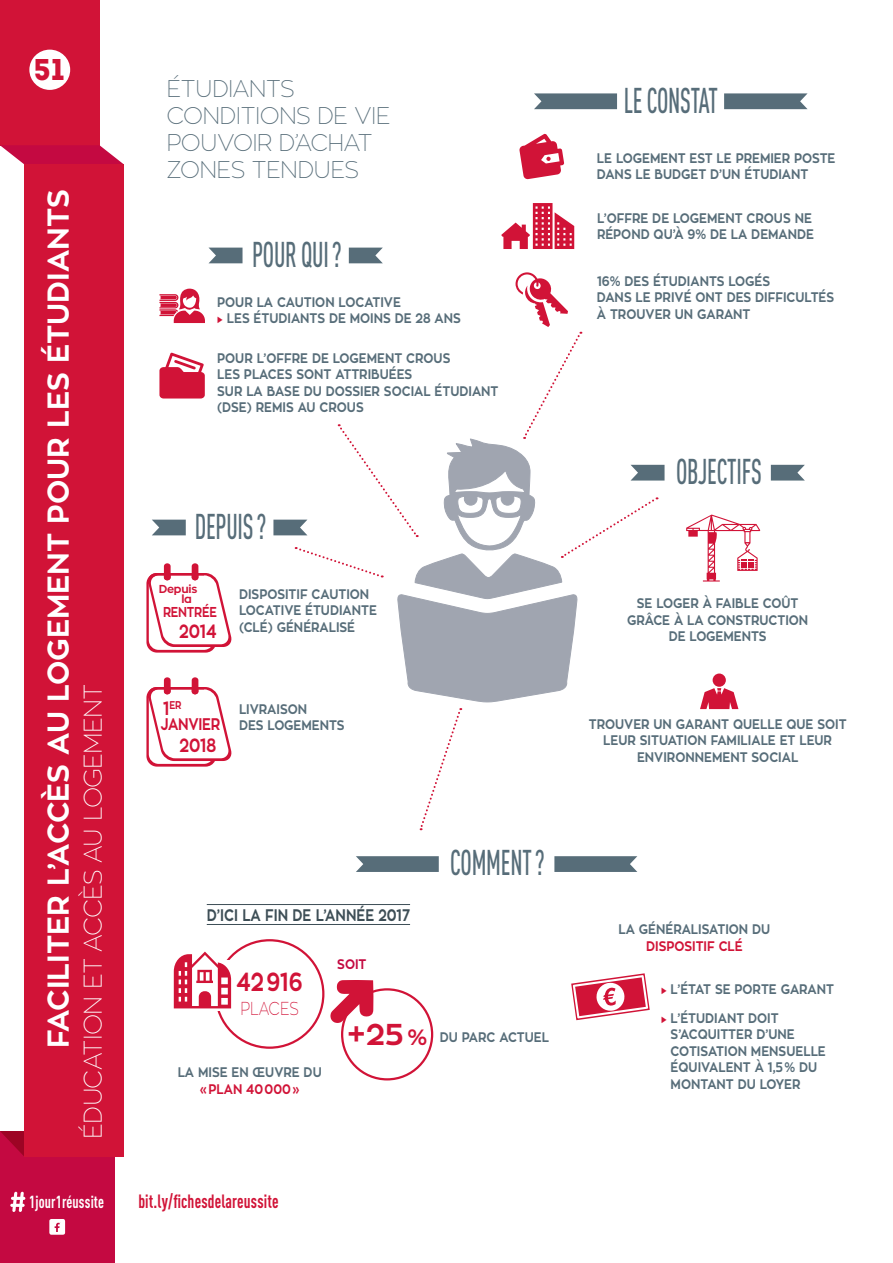
<style>
.page{position:relative;width:893px;height:1263px;background:#fff}
.page>*{position:absolute;margin:0;border:0;box-sizing:border-box;transform-origin:0 0}
.t1{font:500 35.4px "DIN Cond";letter-spacing:-.01em;color:#576d79;scale:.73 1}
.t2{font:700 30px "Zona Pro";color:#fff}
.t3{font:700 30px "Zona Pro";color:#d11337}
.t4{font:30px "Intro";color:#d11337}
.t5{font:700 26.1px "Zona Pro";color:#d11337;scale:.81 1}
.t6{font:100 25.5px "Zona Pro";letter-spacing:-.03em;color:#fff}
.t7{font:100 24px/27px "Zona Pro";letter-spacing:-.03em;color:#576d79}
.t8{font:100 24px "Zona Pro";color:#fff}
.t9{font:700 19.2px "Zona Pro";color:#d11337;scale:.81 1}
.t10{font:700 18.9px "DIN Cond";letter-spacing:.01em;color:#d11337;scale:.87 1}
.t11{font:100 18.6px "Zona Pro";letter-spacing:-.01em;color:#d11337;scale:.81 1}
.t12{font:700 17.25px "DIN Cond";letter-spacing:.01em;color:#fff;scale:.87 1}
.t13{font:700 16.8px "Zona Pro";color:#d11337;scale:.81 1}
.t14{font:700 16.65px "Zona Pro";color:#3d4e56;scale:.81 1}
.t15{font:700 14.25px "Zona Pro";color:#d11337;scale:.81 1}
.t16{font:700 13.8px/16.5px "Zona Pro";color:#576d79;scale:.87 1}
.t17{font:700 13.8px "Zona Pro";color:#d11337;scale:.87 1}
.t18{font:700 13.8px "Zona Pro";color:#c40941;scale:.87 1}
.t19{font:700 11.55px/10.5px "Zona Pro";color:#d11337}
.t20{font:700 11.25px "Zona Pro";color:#d11337;scale:.81 1}
.s1{font-family:"Ludwig Pro";color:#d11337}
.s2{font-size:19.2px}
.s3{font-size:22.05px}
</style>
<div class="page">
<svg style="left:519px;top:134px;width:45px;height:45px"></svg>
<div style="left:0;top:1131px;width:114px;height:132px;background:#c40941"></div>
<div style="left:0;top:0;width:100px;height:145px;background:#d11337"></div>
<svg style="left:0;top:145px;width:124px;height:19px"></svg>
<div style="left:29px;top:50px;width:41px;height:40px;background:#fff;border-radius:50%"></div>
<svg style="left:0;top:1131px;width:24px;height:25px"></svg>
<div style="left:24px;top:164px;width:99px;height:992px;background:#d11337"></div>
<svg style="left:10px;top:1192px;width:15px;height:20px"></svg>
<div style="left:49px;top:1219px;width:16px;height:16px;background:#fff;border-radius:2px"></div>
<svg style="left:54px;top:1222px;width:7px;height:10px"></svg>
<svg style="left:534px;top:93px;width:83px;height:16px"></svg>
<svg style="left:724px;top:93px;width:84px;height:16px"></svg>
<svg style="left:356px;top:856px;width:83px;height:16px"></svg>
<svg style="left:554px;top:856px;width:83px;height:16px"></svg>
<svg style="left:152px;top:520px;width:34px;height:15px"></svg>
<svg style="left:419px;top:708px;width:43px;height:122px"></svg>
<svg style="left:349px;top:248px;width:34px;height:15px"></svg>
<svg style="left:209px;top:248px;width:34px;height:15px"></svg>
<svg style="left:771px;top:465px;width:34px;height:15px"></svg>
<svg style="left:159px;top:352px;width:46px;height:46px"></svg>
<div style="left:341px;top:988px;width:92px;height:92px;border:2px solid #d11337;border-radius:50%"></div>
<svg style="left:330px;top:980px;width:43px;height:43px"></svg>
<hr style="left:207px;top:904px;width:203px;height:1px;background:#3d4e56">
<hr style="left:207px;top:924px;width:203px;height:1px;background:#3d4e56">
<svg style="left:501px;top:203px;width:73px;height:46px"></svg>
<svg style="left:273px;top:272px;width:391px;height:430px"></svg>
<svg style="left:686px;top:514px;width:74px;height:67px"></svg>
<div style="left:713px;top:673px;width:13px;height:14px;background:#d11337;border-radius:50%"></div>
<svg style="left:700px;top:688px;width:38px;height:21px"></svg>
<svg style="left:571px;top:973px;width:79px;height:47px"></svg>
<svg style="left:205px;top:978px;width:27px;height:31px"></svg>
<svg style="left:174px;top:951px;width:57px;height:57px"></svg>
<svg style="left:159px;top:289px;width:46px;height:34px"></svg>
<div style="left:192px;top:677px;width:6px;height:17px;background:#d11337;border-radius:3px"></div>
<div style="left:164px;top:677px;width:7px;height:17px;background:#d11337;border-radius:3px"></div>
<svg style="left:146px;top:687px;width:86px;height:80px"></svg>
<div style="left:192px;top:563px;width:6px;height:17px;background:#d11337;border-radius:3px"></div>
<div style="left:164px;top:563px;width:7px;height:17px;background:#d11337;border-radius:3px"></div>
<svg style="left:146px;top:573px;width:86px;height:80px"></svg>
<h2 class="t4" style="left:34px;top:52px;width:32px">51</h2>
<h2 class="t2" style="left:38px;top:1048px;width:856px;rotate:-90deg">FACILITER L’ACCÈS AU LOGEMENT POUR LES ÉTUDIANTS</h2>
<h3 class="t8" style="left:79px;top:995px;width:441px;rotate:-90deg">actionetpromotionrépublicaine</h3>
<h3 class="t6" style="left:77px;top:1138px;width:456px;rotate:-90deg">ÉDUCATION ET ACCÈS AU LOGEMENT</h3>
<p class="t12" style="left:29px;top:1191px;width:88px">1jour1réussite</p>
<h3 class="t7" style="left:166px;top:75px;width:226px">ÉTUDIANTS<br>CONDITIONS DE VIE<br>POUVOIR D’ACHAT<br>ZONES TENDUES</h3>
<h1 class="t1" style="left:252px;top:233px;width:125px">POUR QUI ?</h1>
<p class="t16" style="left:217px;top:293px;width:280px">POUR LA CAUTION LOCATIVE<br><span class="s1">▶</span> LES ÉTUDIANTS DE MOINS DE 28 ANS</p>
<p class="t16" style="left:217px;top:350px;width:229px">POUR L’OFFRE DE LOGEMENT CROU</p>
<p class="t16" style="left:443px;top:350px;width:10px">S</p>
<p class="t16" style="left:217px;top:366px;width:325px">LES PLACES SONT ATTRIBUÉES<br>SUR LA BASE DU DOSSIER SOCIAL ÉTUDIANT (DSE) REMIS AU CROU</p>
<p class="t16" style="left:356px;top:399px;width:10px">S</p>
<h1 class="t1" style="left:195px;top:505px;width:100px">DEPUIS ?</h1>
<p class="t19" style="left:181px;top:583px;width:17px;text-indent:-23px">DEPUIS<br>LA</p>
<p class="t15" style="left:163px;top:603px;width:11px">RENTRÉE</p>
<h3 class="t9" style="left:179px;top:618px;width:48px">2014</h3>
<p class="t16" style="left:239px;top:586px;width:160px">DISPOSITIF CAUTION<br>LOCATIVE ÉTUDIANTE (CLÉ) GÉNÉRALISÉ</p>
<p class="t20" style="left:163px;top:697px;width:24px"><span class="s2">1</span>ER</p>
<p class="t16" style="left:239px;top:701px;width:121px">LIVRAISON<br>DES LOGEMENTS</p>
<p class="t13" style="left:161px;top:713px;width:21px">JANVIER</p>
<h3 class="t9" style="left:179px;top:732px;width:47px">2018</h3>
<p class="t14" style="left:207px;top:904px;width:252px">D’ICI LA FIN DE L’ANNÉE 2017</p>
<h1 class="t1" style="left:450px;top:842px;width:131px">COMMENT ?</h1>
<h3 class="t5" style="left:237px;top:964px;width:83px">42916</h3>
<h3 class="t11" style="left:240px;top:996px;width:74px">PLACES</h3>
<p class="t16" style="left:178px;top:1064px;width:167px">LA MISE EN ŒUVRE DU</p>
<p class="t17" style="left:200px;top:1080px;width:116px">« PLAN 40000»</p>
<p class="t18" style="left:337px;top:955px;width:18px">SOIT</p>
<h2 class="t3" style="left:347px;top:1014px;width:82px">+25 <span class="s3">%</span></h2>
<p class="t16" style="left:440px;top:1029px;width:127px">DU PARC ACTUEL</p>
<h3 class="t10" style="left:138px;top:1190px;width:163px">bit.ly/fichesdelareussite</h3>
<h1 class="t1" style="left:624px;top:79px;width:47px">LE CONSTAT</h1>
<p class="t16" style="left:597px;top:150px;width:276px">LE LOGEMENT EST LE PREMIER POSTE<br>DANS LE BUDGET D’UN ÉTUDIANT</p>
<p class="t16" style="left:597px;top:210px;width:251px;text-align:right">S NE<br>RÉPOND QU’À 9% DE LA DEMANDE</p>
<p class="t16" style="left:597px;top:272px;width:272px">16% DES ÉTUDIANTS LOGÉS<br>DANS LE PRIVÉ ONT DES DIFFICULTÉS<br>À TROUVER UN GARANT</p>
<p class="t16" style="left:597px;top:210px;width:183px">L’OFFRE DE LOGEMENT CROU</p>
<h1 class="t1" style="left:676px;top:450px;width:14px">OBJECTIFS</h1>
<p class="t16" style="left:627px;top:595px;width:210px;text-align:center">SE LOGER À FAIBLE COÛT<br>GRÂCE À LA CONSTRUCTION<br>DE LOGEMENTS</p>
<p class="t16" style="left:589px;top:715px;width:298px;text-align:center">TROUVER UN GARANT QUELLE QUE SOIT<br>LEUR SITUATION FAMILIALE ET LEUR<br>ENVIRONNEMENT SOCIAL</p>
<p class="t16" style="left:619px;top:921px;width:176px">LA GÉNÉRALISATION DU</p>
<p class="t17" style="left:646px;top:937px;width:113px">DISPOSITIF CLÉ</p>
<p class="t16" style="left:661px;top:974px;width:200px;line-height:29.2px"><span class="s1">▶</span> L’ÉTAT SE PORTE GARANT <span class="s1">▶</span> L’ÉTUDIANT DOIT</p>
<p class="t16" style="left:671px;top:1026px;width:180px">S’ACQUITTER D’UNE<br>COTISATION MENSUELLE<br>ÉQUIVALENT À 1,5% DU<br>MONTANT DU LOYER</p>
</div>
